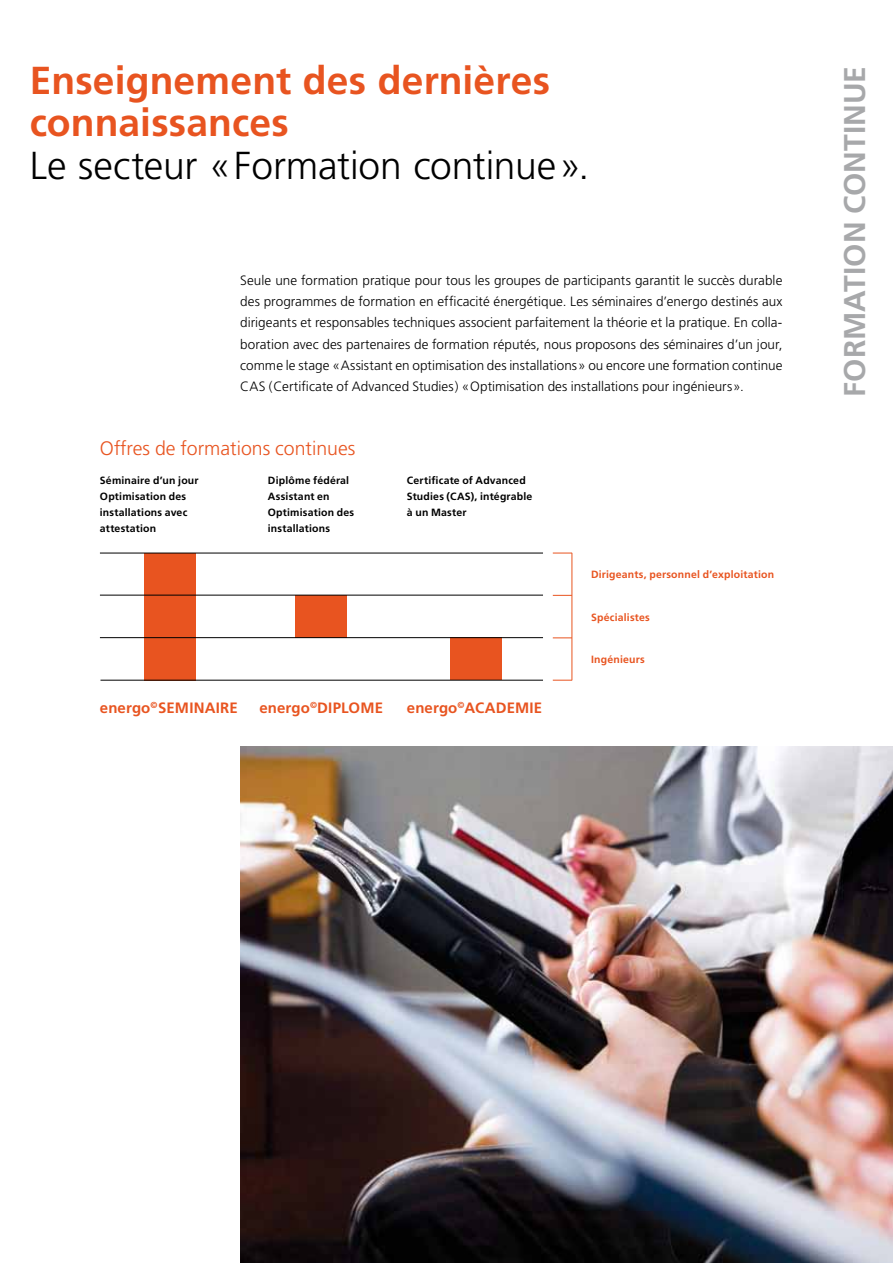
<style>
.page{position:relative;width:893px;height:1263px;background:#fff}
.page>*{position:absolute;margin:0;border:0;box-sizing:border-box;transform-origin:0 0}
.t1{font:700 39px/42.5px "Frutiger";letter-spacing:.005em;color:#e85420}
.t2{font:300 39px "Frutiger";letter-spacing:-.005em;color:#000}
.t3{font:700 30px "Frutiger";color:#a7a8aa}
.t4{font:300 19.5px "Frutiger";color:#e85420}
.t5{font:700 15px "Frutiger";letter-spacing:.005em;color:#e85420}
.t6{font:300 13.5px/21.3px "Frutiger";color:#000;text-align:justify}
.t7{font:700 10.5px/15.8px "Frutiger";letter-spacing:.02em;color:#000}
.t8{font:700 10.5px "Frutiger";letter-spacing:.02em;color:#e85420}
</style>
<div class="page">
<img style="left:240px;top:746px;width:653px;height:517px">
<div style="left:145px;top:595px;width:51px;height:43px;background:#e85420"></div>
<div style="left:296px;top:595px;width:51px;height:43px;background:#e85420"></div>
<div style="left:145px;top:638px;width:51px;height:42px;background:#e85420"></div>
<div style="left:451px;top:638px;width:51px;height:42px;background:#e85420"></div>
<div style="left:145px;top:553px;width:51px;height:42px;background:#e85420"></div>
<hr style="left:572px;top:553px;width:1px;height:127px;background:#e85420">
<svg style="left:553px;top:553px;width:19px;height:1px"></svg>
<svg style="left:553px;top:595px;width:19px;height:1px"></svg>
<svg style="left:553px;top:638px;width:19px;height:1px"></svg>
<svg style="left:553px;top:680px;width:19px;height:1px"></svg>
<hr style="left:100px;top:553px;width:443px;height:1px;background:#000">
<hr style="left:100px;top:595px;width:443px;height:1px;background:#000">
<hr style="left:100px;top:680px;width:443px;height:1px;background:#000">
<hr style="left:100px;top:637px;width:443px;height:1px;background:#000">
<h1 class="t1" style="left:30px;top:58px;width:522px">Enseignement des dernières connaissances</h1>
<h1 class="t2" style="left:30px;top:143px;width:561px">Le secteur «Formation continue».</h1>
<p class="t6" style="left:240px;top:270px;width:544px">Seule une formation pratique pour tous les groupes de participants garantit le succès durable des programmes de formation en efficacité énergétique. Les séminaires d’energo destinés aux dirigeants et responsables techniques associent parfaitement la théorie et la pratique. En colla&shy;boration avec des partenaires de formation réputés, nous proposons des séminaires d’un jour, comme le stage «Assistant en optimisation des installations» ou encore une formation continue CAS (Certificate of Advanced Studies) «Optimisation des installations pour ingénieurs».</p>
<h3 class="t4" style="left:100px;top:437px;width:257px">Offres de formations continues</h3>
<p class="t7" style="left:100px;top:473px;width:100px">Séminaire d’un jour<br>Optimisation des installations avec attestation</p>
<p class="t7" style="left:268px;top:473px;width:88px">Diplôme fédéral<br>Assistant en<br>Optimisation des installations</p>
<p class="t7" style="left:407px;top:473px;width:120px">Certificate of Advanced<br>Studies (CAS</p>
<p class="t7" style="left:471px;top:489px;width:63px">), intégrable</p>
<p class="t7" style="left:407px;top:504px;width:61px">à un Master</p>
<p class="t5" style="left:100px;top:699px;width:139px">energo<sup>©</sup>Seminaire</p>
<p class="t5" style="left:407px;top:699px;width:137px">energo<sup>©</sup>Academie</p>
<p class="t5" style="left:259px;top:699px;width:125px">energo<sup>©</sup>Diplome</p>
<p class="t8" style="left:591px;top:568px;width:185px">Dirigeants, personnel d’exploitation</p>
<p class="t8" style="left:591px;top:611px;width:60px">Spécialistes</p>
<p class="t8" style="left:591px;top:653px;width:55px">Ingénieurs</p>
<h2 class="t3" style="left:837px;top:397px;width:332px;rotate:-90deg">Formation continue</h2>
</div>
